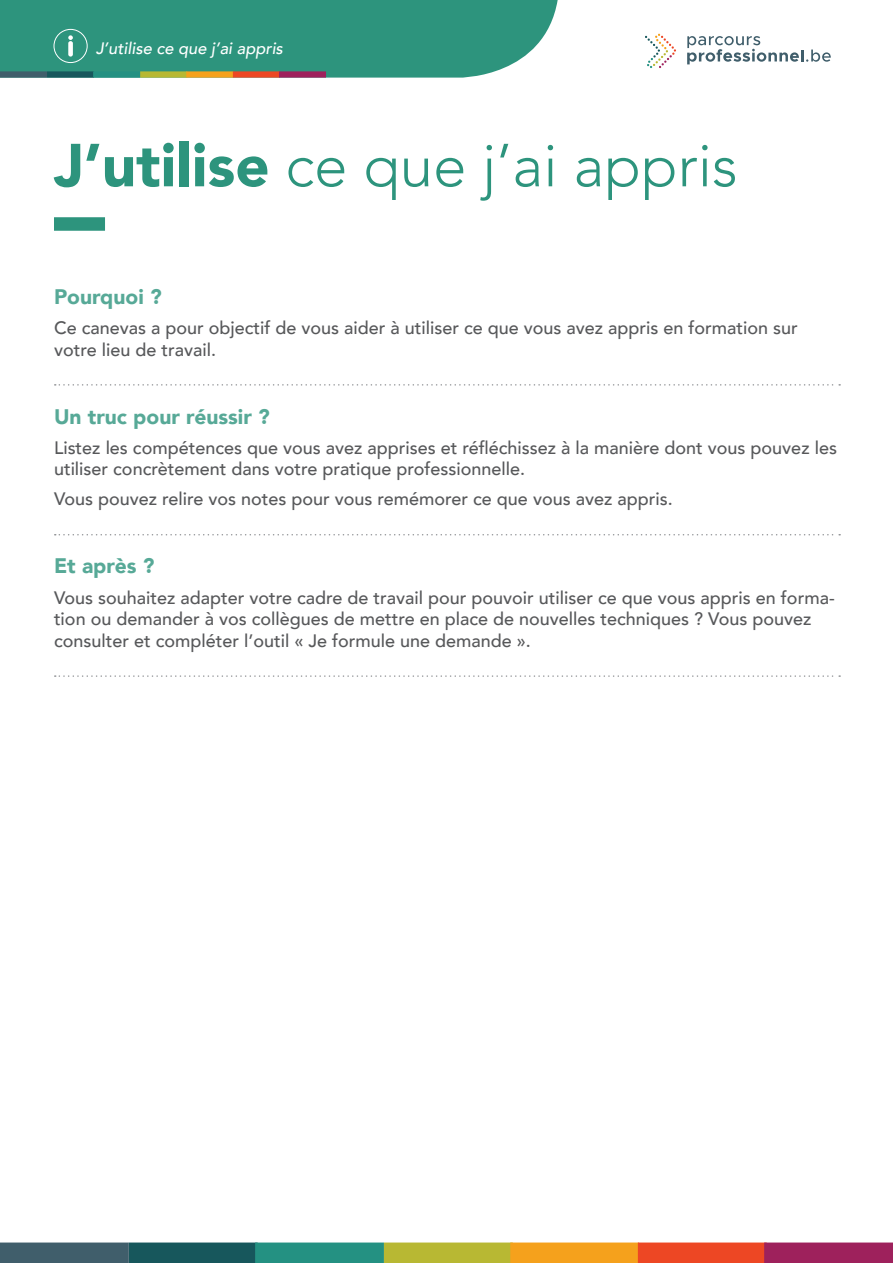
<style>
.page{position:relative;width:893px;height:1263px;background:#fff}
.page>*{position:absolute;margin:0;border:0;box-sizing:border-box;transform-origin:0 0}
.t1{font:300 60px "Avenir";color:#2d947d}
.t2{font:900 21px "Avenir";color:#57a997}
.t3{font:500 18px/21.6px "Avenir";color:#57585a}
.t4{font:italic 500 16.5px "Avenir";color:#fff}
.s1{font-weight:900}
</style>
<div class="page">
<svg style="left:687px;top:36px;width:144px;height:28px"></svg>
<svg style="left:645px;top:34px;width:31px;height:34px"></svg>
<div style="left:129px;top:1242px;width:129px;height:21px;background:#17575c"></div>
<div style="left:255px;top:1242px;width:129px;height:21px;background:#249182"></div>
<div style="left:384px;top:1242px;width:129px;height:21px;background:#b8b833"></div>
<div style="left:510px;top:1242px;width:129px;height:21px;background:#f5a11c"></div>
<div style="left:638px;top:1242px;width:129px;height:21px;background:#ed4724"></div>
<div style="left:764px;top:1242px;width:129px;height:21px;background:#9e215c"></div>
<div style="left:0;top:1242px;width:129px;height:21px;background:#405e6b"></div>
<svg style="left:0;top:0;width:558px;height:78px;background:#3b9781"></svg>
<div style="left:54px;top:29px;width:34px;height:34px;border:1px solid #fff;border-radius:50%"></div>
<div style="left:54px;top:217px;width:51px;height:14px;background:#2d947d"></div>
<svg style="left:55px;top:384px;width:785px;height:2px"></svg>
<svg style="left:55px;top:534px;width:785px;height:1px"></svg>
<svg style="left:55px;top:675px;width:785px;height:2px"></svg>
<p class="t4" style="left:96px;top:38px;width:189px">J’utilise ce que j’ai appris</p>
<p class="t1" style="left:54px;top:130px;width:685px"><span class="s1">J’utilise</span> ce que j’ai appris</p>
<p class="t2" style="left:54px;top:278px;width:109px">Pourquoi ?</p>
<p class="t3" style="left:54px;top:316px;width:745px">Ce canevas a pour objectif de vous aider à utiliser ce que vous avez appris en formation sur votre lieu de travail.</p>
<p class="t2" style="left:54px;top:398px;width:217px">Un truc pour réussir ?</p>
<p class="t3" style="left:54px;top:436px;width:784px">Listez les compétences que vous avez apprises et réfléchissez à la manière dont vous pouvez les utiliser concrètement dans votre pratique professionnelle.</p>
<p class="t3" style="left:54px;top:487px;width:620px">Vous pouvez relire vos notes pour vous remémorer ce que vous avez appris.</p>
<p class="t2" style="left:54px;top:548px;width:102px">Et après ?</p>
<p class="t3" style="left:54px;top:585px;width:782px">Vous souhaitez adapter votre cadre de travail pour pouvoir utiliser ce que vous appris en forma&shy;tion ou demander à vos collègues de mettre en place de nouvelles techniques ? Vous pouvez consulter et compléter l’outil « Je formule une demande ».</p>
</div>
